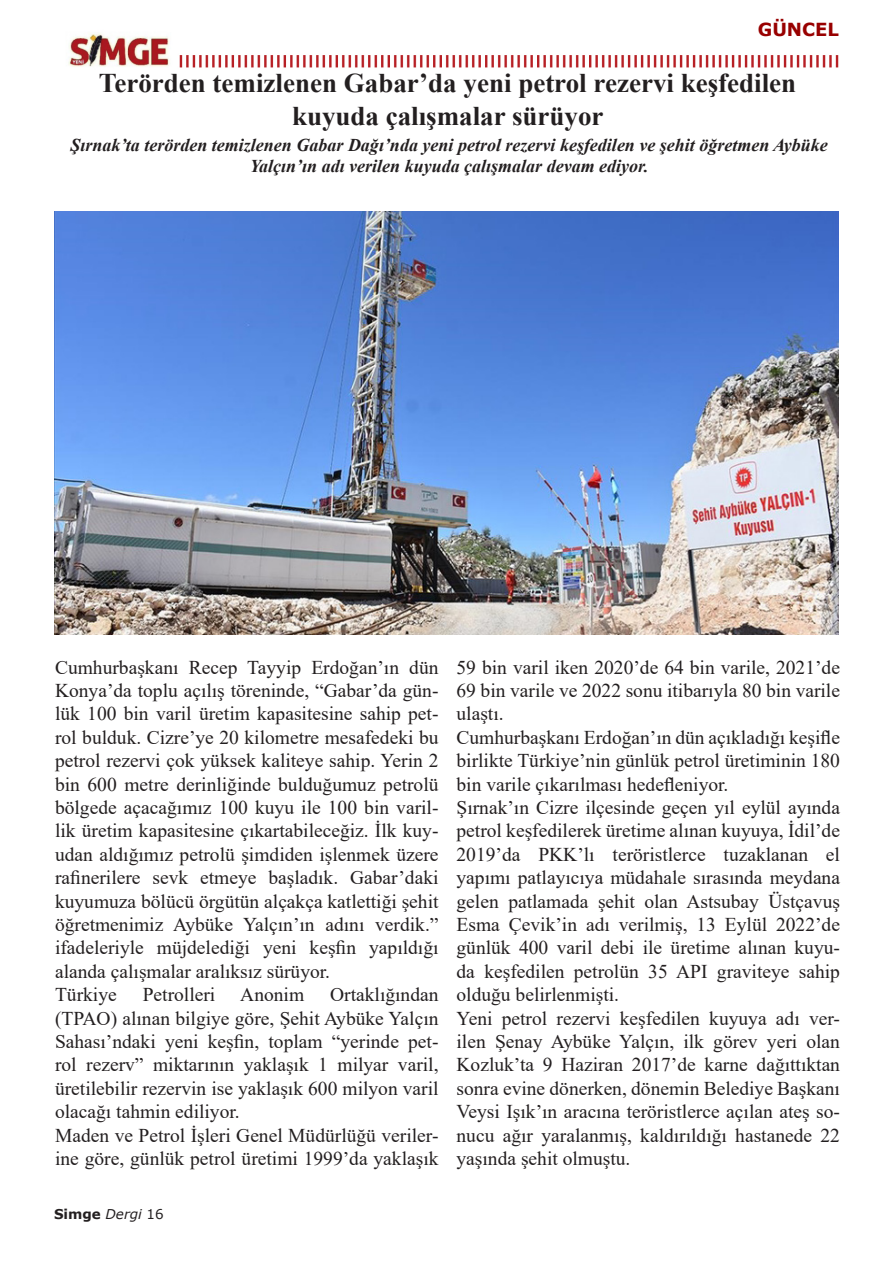
<style>
.page{position:relative;width:893px;height:1263px;background:#fff}
.page>*{position:absolute;margin:0;border:0;box-sizing:border-box;transform-origin:0 0}
.t1{font:700 27px "Times New Roman";color:#231f20}
.t2{font:19.5px/23.4px "Times New Roman";color:#231f20;text-align:justify}
.t3{font:italic 700 18px/21.6px "Times New Roman";color:#231f20;text-align:center}
.t4{font:700 18px "Verdana";color:#980000}
.t5{font:700 13.5px "Verdana";color:#231f20}
.s1{font-weight:400;font-style:italic}
.s2{font-weight:400}
</style>
<div class="page">
<img style="left:68px;top:33px;width:771px;height:35px">
<img style="left:54px;top:211px;width:785px;height:423px">
<p class="t4" style="left:758px;top:17px;width:83px">GÜNCEL</p>
<p class="t1" style="left:99px;top:64px;width:699px">Terörden temizlenen Gabar’da yeni petrol rezervi keşfedilen</p>
<p class="t1" style="left:292px;top:96px;width:313px">kuyuda çalışmalar sürüyor</p>
<p class="t3" style="left:71px;top:133px;width:759px">Şırnak’ta terörden temizlenen Gabar Dağı’nda yeni petrol rezervi keşfedilen ve şehit öğretmen Aybüke<br>Yalçın’ın adı verilen kuyuda çalışmalar devam ediyor.</p>
<p class="t2" style="left:55px;top:655px;width:385px">Cumhurbaşkanı Recep Tayyip Erdoğan’ın dün Konya’da toplu açılış töreninde, “Gabar’da gün&shy;lük 100 bin varil üretim kapasitesine sahip pet&shy;rol bulduk. Cizre’ye 20 kilometre mesafedeki bu petrol rezervi çok yüksek kaliteye sahip. Yerin 2 bin 600 metre derinliğinde bulduğumuz petrolü bölgede açacağımız 100 kuyu ile 100 bin varil&shy;lik üretim kapasitesine çıkartabileceğiz. İlk kuy&shy;udan aldığımız petrolü şimdiden işlenmek üzere rafinerilere sevk etmeye başladık. Gabar’daki kuyumuza bölücü örgütün alçakça katlettiği şehit öğretmenimiz Aybüke Yalçın’ın adını verdik.” ifadeleriyle müjdelediği yeni keşfin yapıldığı alanda çalışmalar aralıksız sürüyor.</p>
<p class="t2" style="left:55px;top:982px;width:63px">Türkiye</p>
<p class="t2" style="left:143px;top:982px;width:74px">Petrolleri</p>
<p class="t2" style="left:240px;top:982px;width:65px">Anonim</p>
<p class="t2" style="left:55px;top:982px;width:385px;text-indent:275px">Ortaklığından (TPAO) alınan bilgiye göre, Şehit Aybüke Yalçın Sahası’ndaki yeni keşfin, toplam “yerinde pet&shy;rol rezerv” miktarının yaklaşık 1 milyar varil, üretilebilir rezervin ise yaklaşık 600 milyon varil olacağı tahmin ediliyor.</p>
<p class="t2" style="left:55px;top:1123px;width:385px">Maden ve Petrol İşleri Genel Müdürlüğü veriler&shy;ine göre, günlük petrol üretimi 1999’da yaklaşık</p>
<p class="t5" style="left:54px;top:1205px;width:111px">Simge <span class="s1">Dergi</span> <span class="s2">16</span></p>
<p class="t2" style="left:457px;top:655px;width:385px">59 bin varil iken 2020’de 64 bin varile, 2021’de 69 bin varile ve 2022 sonu itibarıyla 80 bin varile ulaştı.</p>
<p class="t2" style="left:457px;top:725px;width:385px">Cumhurbaşkanı Erdoğan’ın dün açıkladığı keşifle birlikte Türkiye’nin günlük petrol üretiminin 180 bin varile çıkarılması hedefleniyor.</p>
<p class="t2" style="left:457px;top:795px;width:385px">Şırnak’ın Cizre ilçesinde geçen yıl eylül ayında petrol keşfedilerek üretime alınan kuyuya, İdil’de 2019’da PKK’lı teröristlerce tuzaklanan el yapımı patlayıcıya müdahale sırasında meydana gelen patlamada şehit olan Astsubay Üstçavuş Esma Çevik’in adı verilmiş, 13 Eylül 2022’de günlük 400 varil debi ile üretime alınan kuyu&shy;da keşfedilen petrolün 35 API graviteye sahip olduğu belirlenmişti.</p>
<p class="t2" style="left:457px;top:1006px;width:385px">Yeni petrol rezervi keşfedilen kuyuya adı ver&shy;ilen Şenay Aybüke Yalçın, ilk görev yeri olan Kozluk’ta 9 Haziran 2017’de karne dağıttıktan sonra evine dönerken, dönemin Belediye Başkanı Veysi Işık’ın aracına teröristlerce açılan ateş so&shy;nucu ağır yaralanmış, kaldırıldığı hastanede 22 yaşında şehit olmuştu.</p>
</div>
